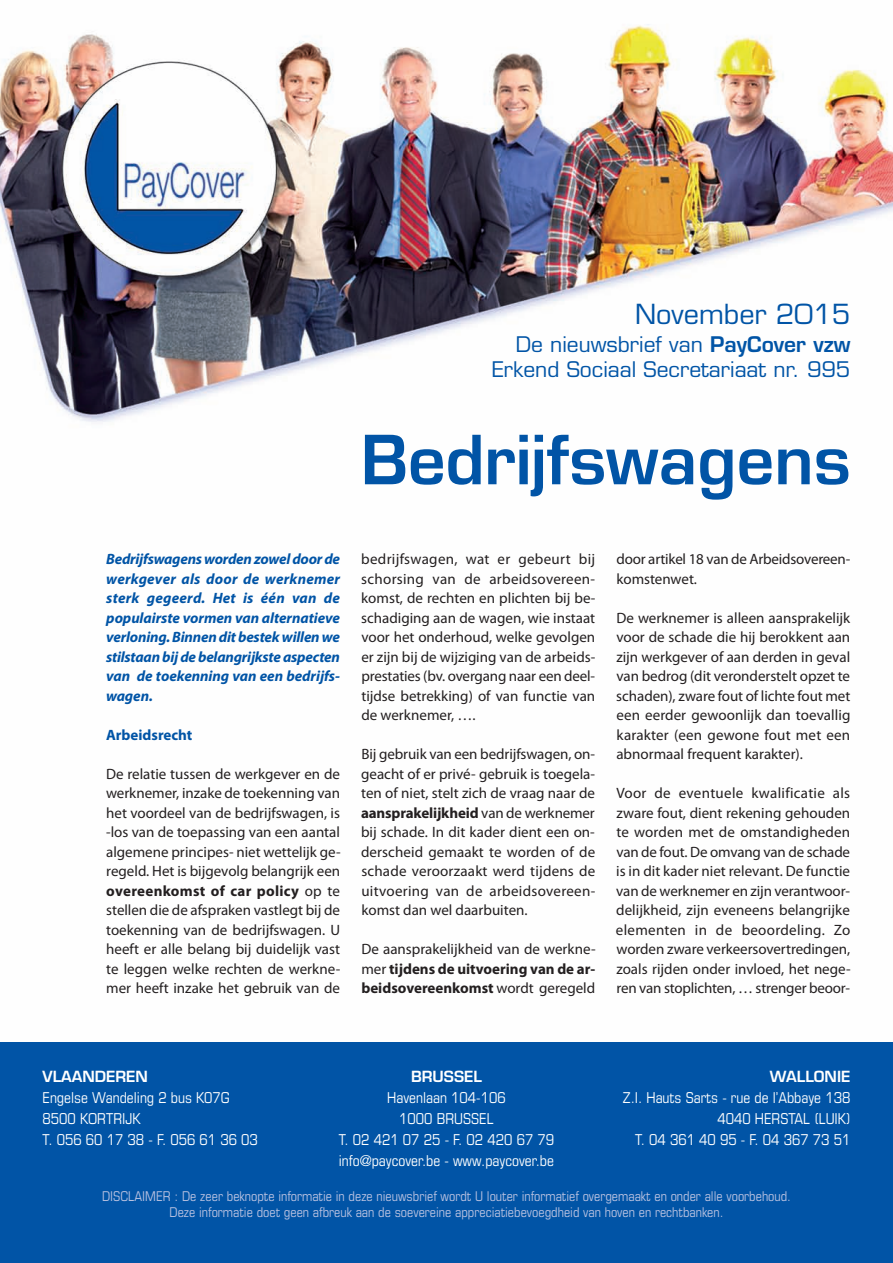
<style>
.page{position:relative;width:893px;height:1263px;background:#fff}
.page>*{position:absolute;margin:0;border:0;box-sizing:border-box;transform-origin:0 0}
.t1{font:600 66px "Eurostile LT Std";color:#0154a6}
.t2{font:27px "Eurostile LT Std";color:#0154a6}
.t3{font:21px/25.2px "Eurostile LT Std";color:#0154a6;text-align:right}
.t4{font:15px/19.5px "Myriad Pro";color:#231f20;text-align:justify}
.t5{font:italic 700 15px/19.5px "Myriad Pro";letter-spacing:-.005em;color:#0154a6;text-align:justify}
.t6{font:condensed 15px/21px "Eurostile LT Std";color:#fff}
.t7{font:600 15px "Eurostile LT Std";color:#fff}
.t8{font:700 15px "Myriad Pro";color:#0154a6}
.t9{font:condensed 13.5px/16.2px "Eurostile LT Std";color:#bac2e1;text-align:center}
.s1{font-weight:600}
.s2{font-weight:700}
</style>
<div class="page">
<img style="left:0;top:24px;width:893px;height:398px">
<div style="left:0;top:1042px;width:893px;height:221px;background:#0154a6"></div>
<h2 class="t2" style="left:635px;top:304px;width:217px">November 2015</h2>
<h3 class="t3" style="left:492px;top:334px;width:360px">De nieuwsbrief van <span class="s1">PayCover vzw<br></span>Erkend Sociaal Secretariaat nr. 995</h3>
<h1 class="t1" style="left:361px;top:435px;width:491px">Bedrijfswagens</h1>
<p class="t5" style="left:106px;top:550px;width:236px">Bedrijfswagens worden zowel door de werkgever als door de werknemer sterk gegeerd. Het is één van de populairste vormen van alternatieve verloning. Binnen dit bestek willen we stilstaan bij de belangrijkste aspecten van de toekenning van een bedrijfs&shy;wagen.</p>
<p class="t8" style="left:106px;top:729px;width:88px">Arbeidsrecht</p>
<p class="t4" style="left:106px;top:765px;width:236px">De relatie tussen de werkgever en de werknemer, inzake de toekenning van het voordeel van de bedrijfswagen, is -los van de toepassing van een aantal algemene principes- niet wettelijk ge&shy;regeld. Het is bijgevolg belangrijk een <span class="s2">overeenkomst of car policy</span> op te stellen die de afspraken vastlegt bij de toekenning van de bedrijfswagen. U heeft er alle belang bij duidelijk vast te leggen welke rechten de werkne&shy;mer heeft inzake het gebruik van de</p>
<p class="t4" style="left:361px;top:550px;width:236px">bedrijfswagen, wat er gebeurt bij schorsing van de arbeidsovereen&shy;komst, de rechten en plichten bij be&shy;schadiging aan de wagen, wie instaat voor het onderhoud, welke gevolgen er zijn bij de wijziging van de arbeids&shy;prestaties (bv. overgang naar een deel&shy;tijdse betrekking) of van functie van de werknemer, ….</p>
<p class="t4" style="left:361px;top:745px;width:236px">Bij gebruik van een bedrijfswagen, on&shy;geacht of er privé- gebruik is toegela&shy;ten of niet, stelt zich de vraag naar de <span class="s2">aansprakelijkheid</span> van de werknemer bij schade. In dit kader dient een on&shy;derscheid gemaakt te worden of de schade veroorzaakt werd tijdens de uitvoering van de arbeidsovereen&shy;komst dan wel daarbuiten.</p>
<p class="t4" style="left:361px;top:940px;width:236px">De aansprakelijkheid van de werkne&shy;mer <span class="s2">tijdens de uitvoering van de ar&shy;beidsovereenkomst</span> wordt geregeld</p>
<p class="t4" style="left:616px;top:550px;width:235px">door artikel 18 van de Arbeidsovereen&shy;komstenwet.</p>
<p class="t4" style="left:616px;top:609px;width:236px">De werknemer is alleen aansprakelijk voor de schade die hij berokkent aan zijn werkgever of aan derden in geval van bedrog (dit veronderstelt opzet te schaden), zware fout of lichte fout met een eerder gewoonlijk dan toevallig karakter (een gewone fout met een abnormaal frequent karakter).</p>
<p class="t4" style="left:616px;top:784px;width:236px">Voor de eventuele kwalificatie als zware fout, dient rekening gehouden te worden met de omstandigheden van de fout. De omvang van de schade is in dit kader niet relevant. De functie van de werknemer en zijn verantwoor&shy;delijkheid, zijn eveneens belangrijke elementen in de beoordeling. Zo worden zware verkeersovertredingen, zoals rijden onder invloed, het nege&shy;ren van stoplichten, … strenger beoor-</p>
<p class="t7" style="left:43px;top:1070px;width:107px">VLAANDEREN</p>
<p class="t6" style="left:43px;top:1088px;width:217px">Engelse Wandeling 2 bus K07G<br>8500 KORTRIJK<br>T. 056 60 17 38 - F. 056 61 36 03</p>
<p class="t7" style="left:411px;top:1070px;width:72px">BRUSSEL</p>
<p class="t6" style="left:339px;top:1088px;width:217px;text-align:center">Havenlaan 104-106<br>1000 BRUSSEL<br>T. 02 421 07 25 - F. 02 420 67 79 info@paycover.be - www.paycover.be</p>
<p class="t7" style="left:770px;top:1070px;width:82px">WALLONIE</p>
<p class="t6" style="left:623px;top:1088px;width:229px;text-align:right">Z.I. Hauts Sarts - rue de l’Abbaye 138<br>4040 HERSTAL (LUIK)<br>T. 04 361 40 95 - F. 04 367 73 51</p>
<p class="t9" style="left:102px;top:1189px;width:690px">DISCLAIMER : De zeer beknopte informatie in deze nieuwsbrief wordt U louter informatief overgemaakt en onder alle voorbehoud.<br>Deze informatie doet geen afbreuk aan de soevereine appreciatiebevoegdheid van hoven en rechtbanken.</p>
</div>
